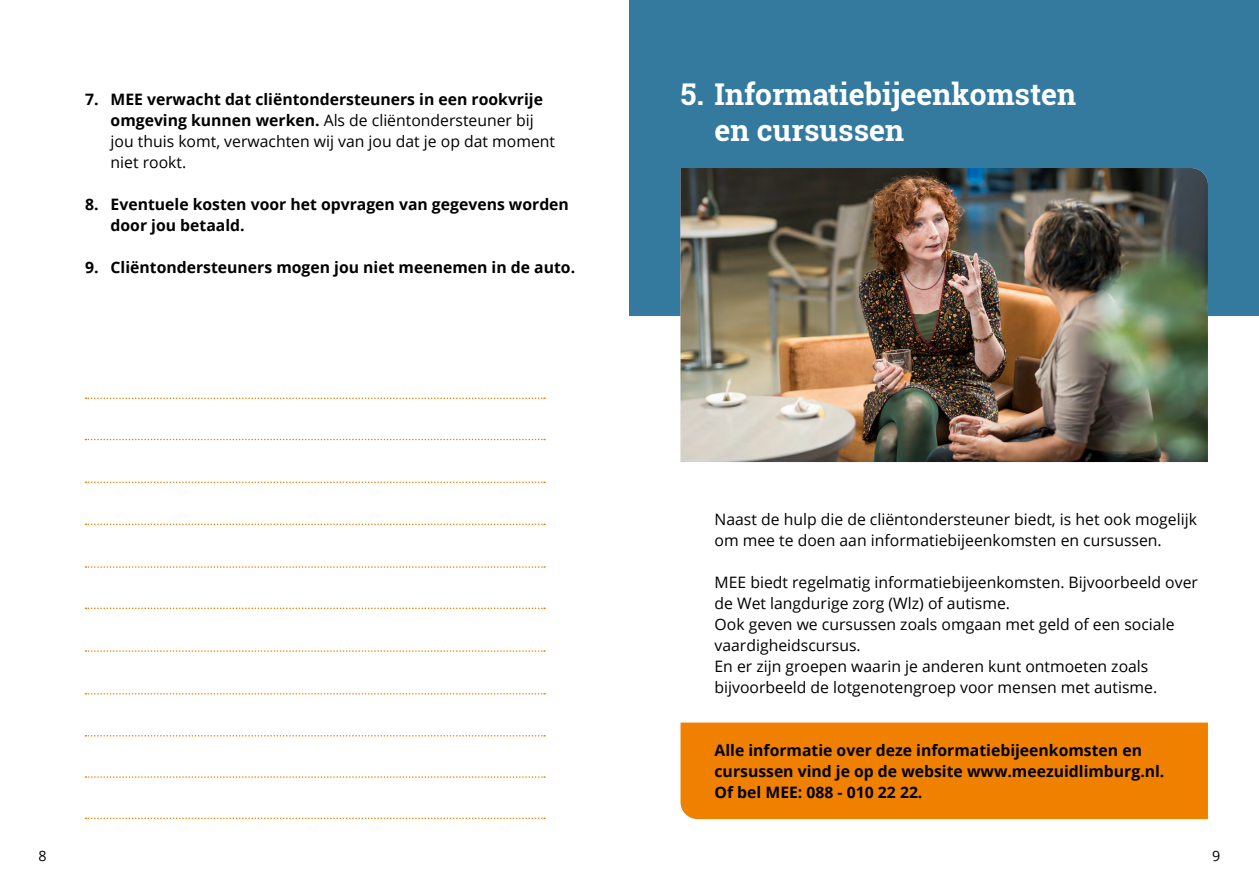
<style>
.page{position:relative;width:1259px;height:893px;background:#fff}
.page>*{position:absolute;margin:0;border:0;box-sizing:border-box;transform-origin:0 0}
.t1{font:700 30px/36px "Roboto Slab";color:#fff}
.t2{font:15.75px/21px "Open Sans";color:#000}
.t3{font:700 15.75px/21px "Open Sans";color:#000}
.t4{font:14.25px "Open Sans";color:#000}
.s1{font-weight:700}
</style>
<div class="page">
<div style="left:629px;top:0;width:630px;height:315px;background:#347a9f"></div>
<img style="left:680px;top:168px;width:528px;height:294px">
<div style="left:680px;top:723px;width:528px;height:96px;background:#f08100"></div>
<svg style="left:85px;top:524px;width:460px;height:1px"></svg>
<svg style="left:85px;top:566px;width:460px;height:2px"></svg>
<svg style="left:85px;top:398px;width:460px;height:1px"></svg>
<svg style="left:85px;top:608px;width:460px;height:1px"></svg>
<svg style="left:85px;top:439px;width:460px;height:1px"></svg>
<svg style="left:85px;top:650px;width:460px;height:2px"></svg>
<svg style="left:85px;top:482px;width:460px;height:1px"></svg>
<svg style="left:85px;top:693px;width:460px;height:2px"></svg>
<svg style="left:85px;top:735px;width:460px;height:2px"></svg>
<svg style="left:85px;top:776px;width:460px;height:2px"></svg>
<svg style="left:85px;top:818px;width:460px;height:1px"></svg>
<p class="t2" style="left:111px;top:88px;width:446px;text-indent:-26px"><span class="s1">7. MEE verwacht dat cliëntondersteuners in een rookvrije omgeving kunnen werken.</span> Als de cliëntondersteuner bij jou thuis komt, verwachten wij van jou dat je op dat moment niet rookt.</p>
<p class="t3" style="left:111px;top:193px;width:460px;text-indent:-26px">8. Eventuele kosten voor het opvragen van gegevens worden door jou betaald.</p>
<p class="t3" style="left:85px;top:256px;width:491px">9. Cliëntondersteuners mogen jou niet meenemen in de auto.</p>
<h1 class="t1" style="left:714px;top:76px;width:363px;text-indent:-34px">5. Informatiebijeenkomsten en cursussen</h1>
<p class="t2" style="left:714px;top:508px;width:484px">Naast de hulp die de cliëntondersteuner biedt, is het ook mogelijk om mee te doen aan informatiebijeenkomsten en cursussen.</p>
<p class="t2" style="left:714px;top:571px;width:485px">MEE biedt regelmatig informatiebijeenkomsten. Bijvoorbeeld over de Wet langdurige zorg (Wlz) of autisme.<br>Ook geven we cursussen zoals omgaan met geld of een sociale vaardigheidscursus.<br>En er zijn groepen waarin je anderen kunt ontmoeten zoals bijvoorbeeld de lotgenotengroep voor mensen met autisme.</p>
<p class="t3" style="left:714px;top:739px;width:451px">Alle informatie over deze informatiebijeenkomsten en cursussen vind je op de website www.meezuidlimburg.nl.<br>Of bel MEE: 088 - 010 22 22.</p>
<p class="t4" style="left:39px;top:846px;width:10px">8</p>
<p class="t4" style="left:1212px;top:846px;width:10px">9</p>
</div>
